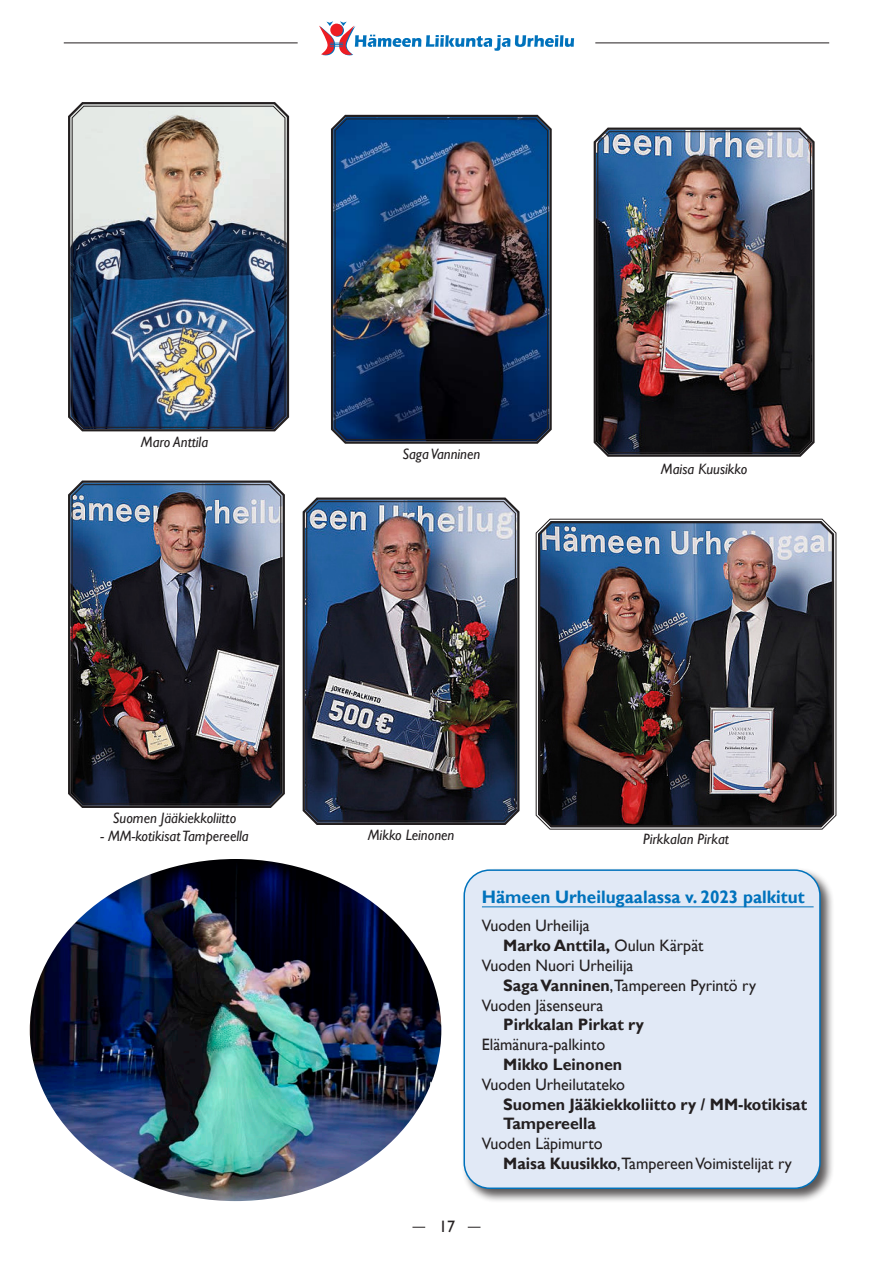
<style>
.page{position:relative;width:893px;height:1263px;background:#fff}
.page>*{position:absolute;margin:0;border:0;box-sizing:border-box;transform-origin:0 0}
.Liite_väliotsikko{font:700 18px "Gill Sans";color:#0072bc;scale:.95 1}
._0-sisenys_leipis{font:16.5px/19.8px "Gill Sans";color:#231f20}
._0-sisenys_leipis-2{font:700 16.5px/19.8px "Gill Sans";color:#231f20}
.Kuvateksti{font:italic 15px "Gill Sans";color:#231f20}
.s1{font-weight:700}
.s2{font-weight:400}
</style>
<div class="page">
<div style="left:461px;top:867px;width:374px;height:336px;background:#231f20;opacity:.75"></div>
<div style="left:464px;top:870px;width:356px;height:318px;background:#e1e9f6;border-radius:26px"></div>
<div style="left:463px;top:869px;width:358px;height:320px;border:2px solid #0072bc;border-radius:26px"></div>
<hr style="left:482px;top:906px;width:332px;height:1px;background:#0072bc">
<svg style="left:593px;top:127px;width:222px;height:330px;background:#56575b"></svg>
<img style="left:597px;top:131px;width:214px;height:322px">
<svg style="left:68px;top:102px;width:222px;height:330px;background:#616267"></svg>
<img style="left:71px;top:105px;width:215px;height:323px">
<img style="left:331px;top:114px;width:221px;height:330px">
<div style="left:335px;top:119px;width:213px;height:321px;border:1px solid #231f20;border-radius:12px"></div>
<img style="left:68px;top:480px;width:217px;height:328px">
<div style="left:72px;top:484px;width:209px;height:320px;border:1px solid #231f20;border-radius:12px"></div>
<img style="left:302px;top:497px;width:218px;height:328px">
<div style="left:306px;top:501px;width:210px;height:320px;border:1px solid #231f20;border-radius:12px"></div>
<img style="left:535px;top:518px;width:302px;height:312px">
<div style="left:538px;top:521px;width:296px;height:306px;border:2px solid #231f20;border-radius:12px"></div>
<img style="left:30px;top:859px;width:411px;height:342px">
<svg style="left:412px;top:1227px;width:13px;height:1px"></svg>
<svg style="left:468px;top:1227px;width:12px;height:1px"></svg>
<svg style="left:319px;top:21px;width:255px;height:34px"></svg>
<hr style="left:64px;top:43px;width:234px;height:1px;background:#231f20">
<hr style="left:595px;top:43px;width:234px;height:1px;background:#231f20">
<p class="Kuvateksti" style="left:141px;top:433px;width:69px">Maro Anttila</p>
<p class="Kuvateksti" style="left:402px;top:446px;width:79px">Saga Vanninen</p>
<p class="Kuvateksti" style="left:661px;top:460px;width:88px">Maisa Kuusikko</p>
<p class="Kuvateksti" style="left:113px;top:809px;width:125px">Suomen Jääkiekkoliitto</p>
<p class="Kuvateksti" style="left:100px;top:827px;width:150px">- MM-kotikisat Tampereella</p>
<p class="Kuvateksti" style="left:368px;top:826px;width:88px">Mikko Leinonen</p>
<p class="Kuvateksti" style="left:643px;top:830px;width:87px">Pirkkalan Pirkat</p>
<p class="_0-sisenys_leipis" style="left:439px;top:1217px;width:18px">17</p>
<p class="Liite_väliotsikko" style="left:482px;top:886px;width:341px">Hämeen Urheilugaalassa v. 2023 palkitut</p>
<p class="_0-sisenys_leipis" style="left:503px;top:916px;width:202px;text-indent:-21px">Vuoden Urheilija<br><span class="s1">Marko Anttila,</span> Oulun Kärpät</p>
<p class="_0-sisenys_leipis" style="left:503px;top:956px;width:254px;text-indent:-21px">Vuoden Nuori Urheilija<br><span class="s1">Saga Vanninen</span>,Tampereen Pyrintö ry</p>
<p class="_0-sisenys_leipis-2" style="left:503px;top:995px;width:142px;text-indent:-21px"><span class="s2">Vuoden Jäsenseura<br></span>Pirkkalan Pirkat ry</p>
<p class="_0-sisenys_leipis" style="left:503px;top:1035px;width:120px;text-indent:-21px">Elämänura-palkinto<br><span class="s1">Mikko Leinonen</span></p>
<p class="_0-sisenys_leipis-2" style="left:503px;top:1075px;width:306px;text-indent:-21px"><span class="s2">Vuoden Urheilutateko<br></span>Suomen Jääkiekkoliitto ry / MM-kotikisat<br>Tampereella</p>
<p class="_0-sisenys_leipis" style="left:503px;top:1134px;width:290px;text-indent:-21px">Vuoden Läpimurto<br><span class="s1">Maisa Kuusikko</span>,Tampereen Voimistelijat ry</p>
</div>
